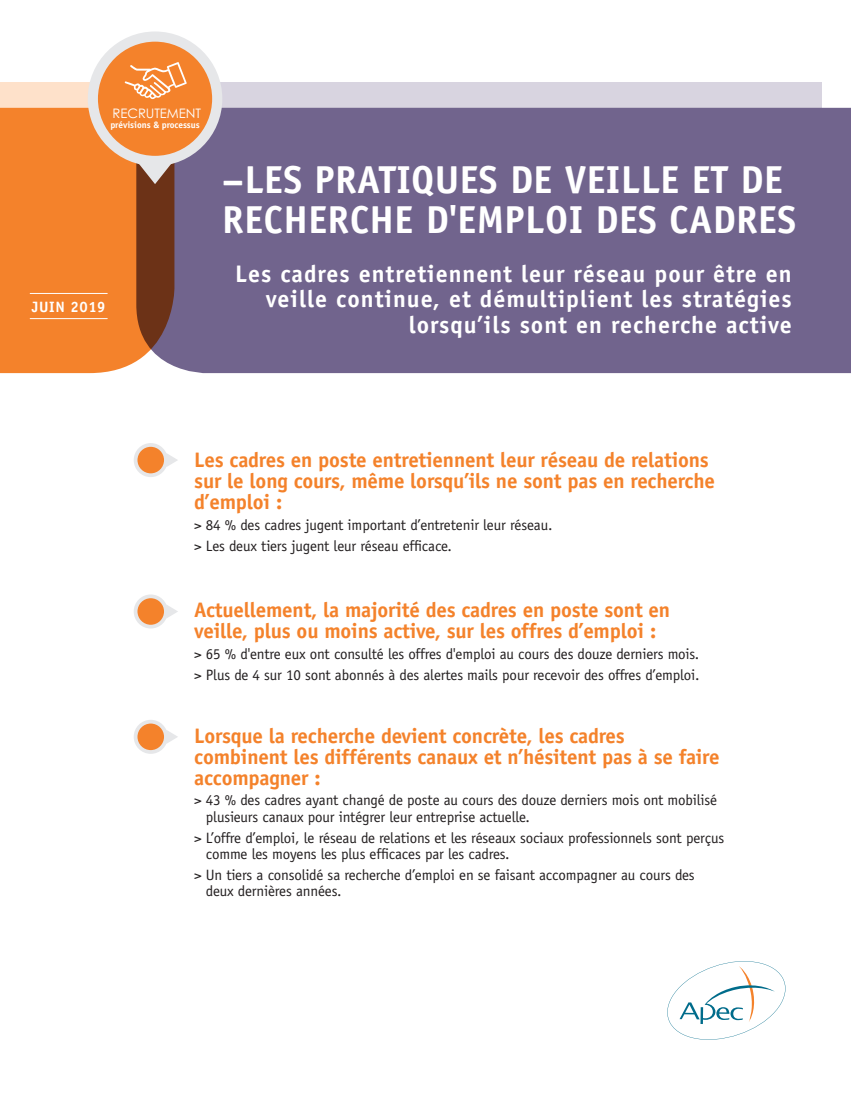
<style>
.page{position:relative;width:851px;height:1106px;background:#fff}
.page>*{position:absolute;margin:0;border:0;box-sizing:border-box;transform-origin:0 0}
.t1{font:700 39px/40.5px "Officina Sans";letter-spacing:.01em;color:#fff}
.t2{font:700 24px/25.5px "Officina Sans";letter-spacing:.04em;color:#fff;text-align:right}
.t3{font:700 21px/21px "Officina Sans";letter-spacing:-.01em;color:#f4822b}
.t4{font:15px/16.5px "Officina Sans";letter-spacing:-.01em;color:#231f20}
.t5{font:700 15px "Officina Sans";letter-spacing:.04em;color:#fff}
.t6{font:13.05px "Century Gothic";letter-spacing:-.005em;color:#fff}
.t7{font:700 9.3px "Officina Sans";letter-spacing:-.005em;color:#fff}
</style>
<div class="page">
<div style="left:0;top:82px;width:137px;height:26px;background:#fee1ca"></div>
<div style="left:0;top:108px;width:136px;height:265px;background:#f4822b"></div>
<div style="left:166px;top:82px;width:655px;height:26px;background:#d8d4e0"></div>
<div style="left:136px;top:108px;width:714px;height:265px;background:#71648d"></div>
<hr style="left:30px;top:293px;width:77px;height:1px;background:#fff">
<hr style="left:30px;top:318px;width:77px;height:1px;background:#fff">
<svg style="left:167px;top:454px;width:11px;height:13px"></svg>
<div style="left:136px;top:445px;width:30px;height:30px;background:#f4822b;border-radius:50%"></div>
<div style="left:134px;top:443px;width:34px;height:34px;border:4px solid #e6e7e9;border-radius:50%"></div>
<svg style="left:167px;top:605px;width:11px;height:13px"></svg>
<div style="left:136px;top:596px;width:30px;height:30px;background:#f4822b;border-radius:50%"></div>
<div style="left:134px;top:594px;width:34px;height:34px;border:4px solid #e6e7e9;border-radius:50%"></div>
<svg style="left:167px;top:730px;width:11px;height:13px"></svg>
<div style="left:136px;top:721px;width:30px;height:31px;background:#f4822b;border-radius:50%"></div>
<div style="left:134px;top:719px;width:34px;height:35px;border:4px solid #e6e7e9;border-radius:50%"></div>
<svg style="left:667px;top:961px;width:119px;height:79px"></svg>
<svg style="left:135px;top:163px;width:40px;height:21px"></svg>
<div style="left:93px;top:37px;width:124px;height:124px;background:#f4822b;border-radius:50%"></div>
<div style="left:88px;top:31px;width:134px;height:135px;border:10px solid #e6e7e9;border-radius:50%"></div>
<svg style="left:125px;top:62px;width:62px;height:37px"></svg>
<p class="t6" style="left:113px;top:105px;width:90px">RECRUTEMENT</p>
<p class="t7" style="left:110px;top:119px;width:91px">prévisions &amp; processus</p>
<p class="t5" style="left:32px;top:297px;width:75px">JUIN 2019</p>
<h1 class="t1" style="left:222px;top:158px;width:575px">–LES PRATIQUES DE VEILLE ET DE<br>RECHERCHE D'EMPLOI DES CADRES</h1>
<h2 class="t2" style="left:235px;top:261px;width:558px">Les cadres entretiennent leur réseau pour être en veille continue, et démultiplient les stratégies lorsqu’ils sont en recherche active</h2>
<h3 class="t3" style="left:194px;top:449px;width:522px">Les cadres en poste entretiennent leur réseau de relations sur le long cours, même lorsqu’ils ne sont pas en recherche d’emploi :</h3>
<p class="t4" style="left:194px;top:514px;width:359px;line-height:20.7px">&gt; 84 % des cadres jugent important d’entretenir leur réseau. &gt; Les deux tiers jugent leur réseau efficace.</p>
<h3 class="t3" style="left:194px;top:599px;width:477px">Actuellement, la majorité des cadres en poste sont en veille, plus ou moins active, sur les offres d’emploi :</h3>
<p class="t4" style="left:194px;top:644px;width:507px;line-height:20.7px">&gt; 65 % d'entre eux ont consulté les offres d'emploi au cours des douze derniers mois. &gt; Plus de 4 sur 10 sont abonnés à des alertes mails pour recevoir des offres d’emploi.</p>
<h3 class="t3" style="left:194px;top:724px;width:526px">Lorsque la recherche devient concrète, les cadres combinent les différents canaux et n’hésitent pas à se faire accompagner :</h3>
<p class="t4" style="left:206px;top:792px;width:512px;text-indent:-12px">&gt; 43 % des cadres ayant changé de poste au cours des douze derniers mois ont mobilisé plusieurs canaux pour intégrer leur entreprise actuelle.</p>
<p class="t4" style="left:206px;top:829px;width:519px;text-indent:-12px">&gt; L’offre d’emploi, le réseau de relations et les réseaux sociaux professionnels sont perçus comme les moyens les plus efficaces par les cadres.</p>
<p class="t4" style="left:206px;top:866px;width:490px;text-indent:-12px">&gt; Un tiers a consolidé sa recherche d’emploi en se faisant accompagner au cours des deux dernières années.</p>
</div>
